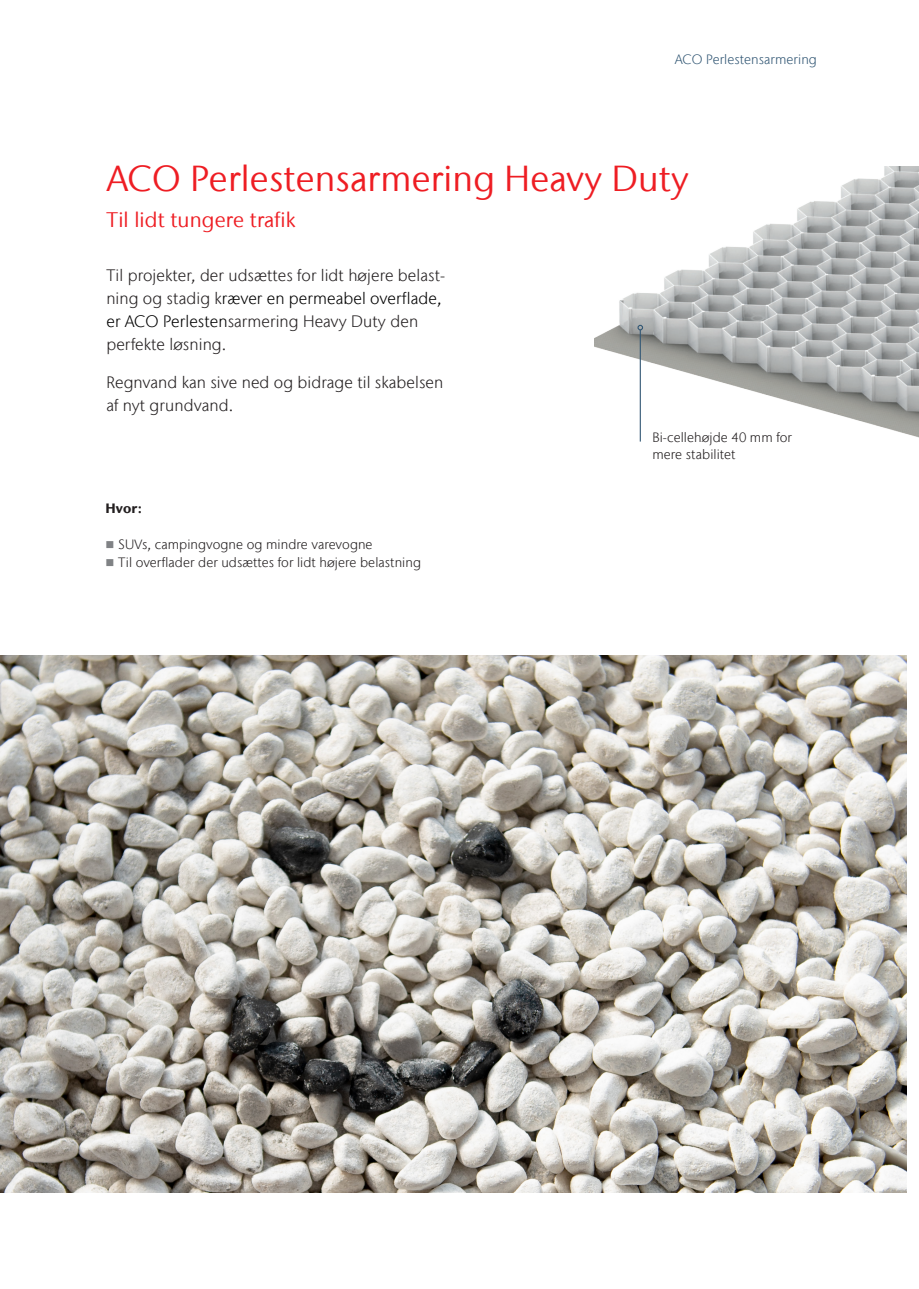
<style>
.page{position:relative;width:919px;height:1289px;background:#fff}
.page>*{position:absolute;margin:0;border:0;box-sizing:border-box;transform-origin:0 0}
.Heading{font:36px "Stone Sans IIITC Com";letter-spacing:.005em;color:#ee1d23}
.Intermediate_heading{font:21px "Stone Sans IIITC Com";letter-spacing:.005em;color:#ee1d23}
.Introduction_text{font:300 16.5px/23.1px "Stone Sans IIITC Com";letter-spacing:.005em;color:#231f20}
.Body_copy{font:300 13.5px/17.9px "Stone Sans IIITC Com";letter-spacing:.005em;color:#231f20}
.Rubrication{font:300 13.5px "Stone Sans IIITC Com";letter-spacing:.005em;color:#335875}
.Subheadline{font:700 13.5px "Stone Sans IIITC Com";color:#231f20}
.s1{color:#000}
.s2{color:#808285}
</style>
<div class="page">
<img style="left:594px;top:167px;width:324px;height:275px">
<hr style="left:639px;top:330px;width:1px;height:111px;background:#335875">
<svg style="left:637px;top:325px;width:6px;height:5px"></svg>
<img style="left:0;top:656px;width:906px;height:535px">
<p class="Rubrication" style="left:674px;top:51px;width:144px">ACO Perlestensarmering</p>
<p class="Heading" style="left:106px;top:156px;width:584px">ACO Perlestensarmering Heavy Duty</p>
<p class="Intermediate_heading" style="left:106px;top:207px;width:191px">Til lidt tungere trafik</p>
<p class="Introduction_text" style="left:106px;top:263px;width:340px">Til projekter, der udsættes for lidt højere belast&shy;ning og stadig k<span class="s1">ræver en permeabel overflade, er ACO Perlesten</span>sarmering Heavy Duty den perfekte løsning.</p>
<p class="Introduction_text" style="left:106px;top:370px;width:338px">Regnvand kan sive ned og bidrage til skabelsen af nyt grundvand.</p>
<p class="Subheadline" style="left:106px;top:499px;width:38px">Hvor:</p>
<p class="Body_copy" style="left:106px;top:535px;width:268px"><span class="s2">■</span> SUVs, campingvogne og mindre varevogne</p>
<p class="Body_copy" style="left:106px;top:553px;width:317px"><span class="s2">■</span> Til overflader der udsættes for lidt højere belastning</p>
<p class="Body_copy" style="left:652px;top:428px;width:141px">Bi-cellehøjde 40 mm for mere stabilitet</p>
</div>
